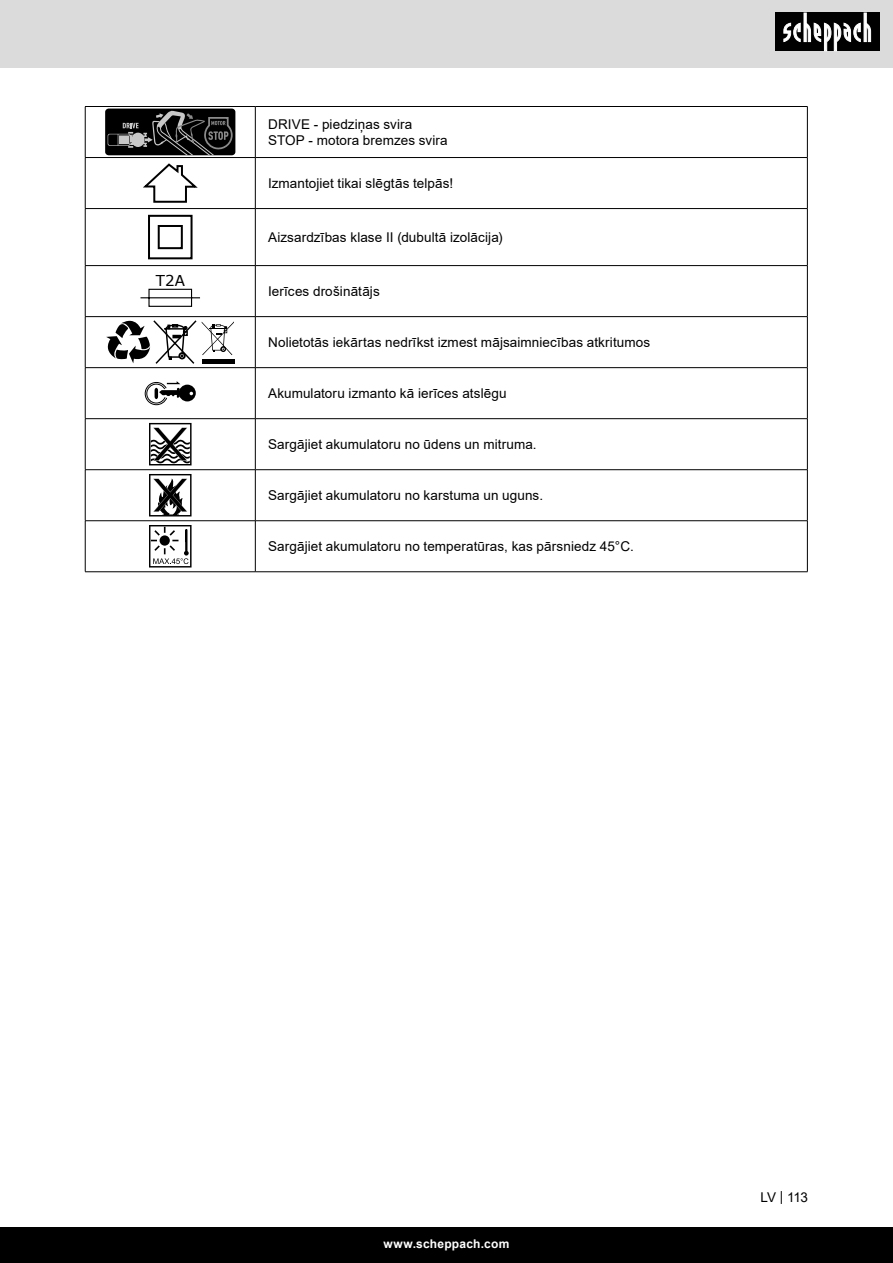
<style>
.page{position:relative;width:893px;height:1263px;background:#fff}
.page>*{position:absolute;margin:0;border:0;box-sizing:border-box;transform-origin:0 0}
.t1{font:15px "MS Reference Sans Serif";color:#000}
.t2{font:13.5px "Arial";letter-spacing:.005em;color:#000}
.t3{font:700 12px "Arial";letter-spacing:.02em;color:#fff}
</style>
<div class="page">
<div style="left:0;top:0;width:893px;height:67px;background:#dbdbdb"></div>
<div style="left:0;top:1227px;width:893px;height:36px;background:#000"></div>
<div style="left:775px;top:13px;width:105px;height:38px;background:#000"></div>
<svg style="left:783px;top:13px;width:88px;height:38px"></svg>
<hr style="left:85px;top:106px;width:170px;height:1px;background:#000">
<hr style="left:85px;top:107px;width:1px;height:50px;background:#000">
<hr style="left:255px;top:106px;width:552px;height:1px;background:#000">
<hr style="left:255px;top:107px;width:1px;height:50px;background:#000">
<hr style="left:807px;top:107px;width:1px;height:50px;background:#000">
<hr style="left:85px;top:157px;width:170px;height:1px;background:#000">
<hr style="left:85px;top:158px;width:1px;height:50px;background:#000">
<hr style="left:255px;top:157px;width:552px;height:1px;background:#000">
<hr style="left:255px;top:158px;width:1px;height:50px;background:#000">
<hr style="left:807px;top:158px;width:1px;height:50px;background:#000">
<hr style="left:85px;top:208px;width:170px;height:1px;background:#000">
<hr style="left:85px;top:209px;width:1px;height:56px;background:#000">
<hr style="left:255px;top:208px;width:552px;height:1px;background:#000">
<hr style="left:255px;top:209px;width:1px;height:56px;background:#000">
<hr style="left:807px;top:209px;width:1px;height:56px;background:#000">
<hr style="left:85px;top:265px;width:170px;height:1px;background:#000">
<hr style="left:85px;top:266px;width:1px;height:50px;background:#000">
<hr style="left:255px;top:265px;width:552px;height:1px;background:#000">
<hr style="left:255px;top:266px;width:1px;height:50px;background:#000">
<hr style="left:807px;top:266px;width:1px;height:50px;background:#000">
<hr style="left:85px;top:316px;width:170px;height:1px;background:#000">
<hr style="left:85px;top:317px;width:1px;height:50px;background:#000">
<hr style="left:255px;top:316px;width:552px;height:1px;background:#000">
<hr style="left:255px;top:317px;width:1px;height:50px;background:#000">
<hr style="left:807px;top:317px;width:1px;height:50px;background:#000">
<hr style="left:85px;top:367px;width:170px;height:1px;background:#000">
<hr style="left:85px;top:368px;width:1px;height:50px;background:#000">
<hr style="left:255px;top:367px;width:552px;height:1px;background:#000">
<hr style="left:255px;top:368px;width:1px;height:50px;background:#000">
<hr style="left:807px;top:368px;width:1px;height:50px;background:#000">
<hr style="left:85px;top:418px;width:170px;height:1px;background:#000">
<hr style="left:85px;top:419px;width:1px;height:50px;background:#000">
<hr style="left:255px;top:418px;width:552px;height:1px;background:#000">
<hr style="left:255px;top:419px;width:1px;height:50px;background:#000">
<hr style="left:807px;top:419px;width:1px;height:50px;background:#000">
<hr style="left:85px;top:469px;width:170px;height:1px;background:#000">
<hr style="left:85px;top:470px;width:1px;height:50px;background:#000">
<hr style="left:255px;top:469px;width:552px;height:1px;background:#000">
<hr style="left:255px;top:470px;width:1px;height:50px;background:#000">
<hr style="left:807px;top:470px;width:1px;height:50px;background:#000">
<hr style="left:85px;top:520px;width:170px;height:1px;background:#000">
<hr style="left:85px;top:521px;width:1px;height:51px;background:#000">
<hr style="left:255px;top:520px;width:552px;height:1px;background:#000">
<hr style="left:255px;top:521px;width:1px;height:51px;background:#000">
<hr style="left:807px;top:521px;width:1px;height:51px;background:#000">
<hr style="left:85px;top:571px;width:170px;height:1px;background:#000">
<hr style="left:255px;top:571px;width:552px;height:1px;background:#000">
<div style="left:105px;top:109px;width:130px;height:46px;background:#000;border-radius:4px"></div>
<svg style="left:108px;top:111px;width:126px;height:45px"></svg>
<svg style="left:143px;top:163px;width:55px;height:40px"></svg>
<svg style="left:148px;top:214px;width:45px;height:46px"></svg>
<svg style="left:140px;top:288px;width:60px;height:19px"></svg>
<svg style="left:106px;top:320px;width:128px;height:44px"></svg>
<div style="left:202px;top:359px;width:32px;height:5px;background:#000"></div>
<svg style="left:144px;top:381px;width:52px;height:25px"></svg>
<svg style="left:149px;top:423px;width:43px;height:42px"></svg>
<svg style="left:149px;top:474px;width:43px;height:42px"></svg>
<svg style="left:149px;top:525px;width:43px;height:42px"></svg>
<p class="t1" style="left:156px;top:271px;width:31px">T2A</p>
<p class="t2" style="left:268px;top:115px;width:146px">DRIVE - piedziņas svira</p>
<p class="t2" style="left:268px;top:131px;width:181px">STOP - motora bremzes svira</p>
<p class="t2" style="left:268px;top:174px;width:187px">Izmantojiet tikai slēgtās telpās!</p>
<p class="t2" style="left:268px;top:228px;width:236px">Aizsardzības klase II (dubultā izolācija)</p>
<p class="t2" style="left:268px;top:282px;width:113px">Ierīces drošinātājs</p>
<p class="t2" style="left:268px;top:333px;width:384px">Nolietotās iekārtas nedrīkst izmest mājsaimniecības atkritumos</p>
<p class="t2" style="left:268px;top:384px;width:240px">Akumulatoru izmanto kā ierīces atslēgu</p>
<p class="t2" style="left:268px;top:435px;width:270px">Sargājiet akumulatoru no ūdens un mitruma.</p>
<p class="t2" style="left:268px;top:486px;width:277px">Sargājiet akumulatoru no karstuma un uguns.</p>
<p class="t2" style="left:268px;top:537px;width:367px">Sargājiet akumulatoru no temperatūras, kas pārsniedz 45°C.</p>
<p class="t3" style="left:384px;top:1235px;width:127px">www.scheppach.com</p>
<p class="t2" style="left:760px;top:1188px;width:49px">LV | 113</p>
</div>
